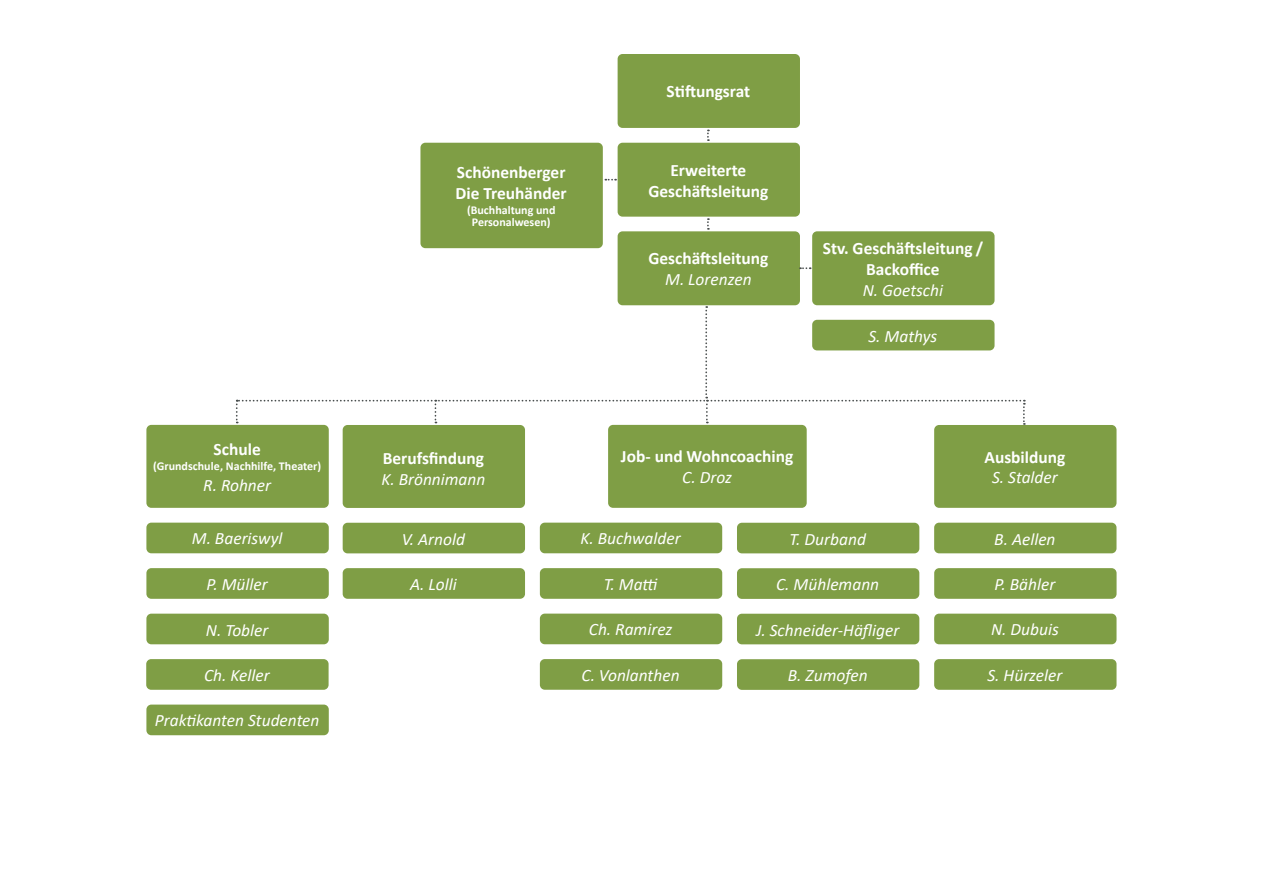
<style>
.page{position:relative;width:1263px;height:893px;background:#fff}
.page>*{position:absolute;margin:0;border:0;box-sizing:border-box;transform-origin:0 0}
.t1{font:italic 17.4px "Calibri";color:#fff}
.t2{font:700 17.4px/20.9px "Calibri";color:#fff;text-align:center}
.t3{font:700 12px/12px "Calibri";color:#fff;text-align:center}
</style>
<div class="page">
<div style="left:618px;top:54px;width:182px;height:74px;background:#7f9e45;border-radius:5px"></div>
<div style="left:618px;top:143px;width:182px;height:74px;background:#7f9e45;border-radius:5px"></div>
<div style="left:618px;top:231px;width:182px;height:74px;background:#7f9e45;border-radius:5px"></div>
<div style="left:420px;top:143px;width:183px;height:105px;background:#7f9e45;border-radius:5px"></div>
<div style="left:812px;top:231px;width:182px;height:74px;background:#7f9e45;border-radius:5px"></div>
<div style="left:934px;top:425px;width:182px;height:83px;background:#7f9e45;border-radius:5px"></div>
<div style="left:146px;top:425px;width:183px;height:83px;background:#7f9e45;border-radius:5px"></div>
<div style="left:343px;top:425px;width:182px;height:83px;background:#7f9e45;border-radius:5px"></div>
<svg style="left:707px;top:130px;width:2px;height:11px"></svg>
<svg style="left:707px;top:218px;width:2px;height:12px"></svg>
<svg style="left:605px;top:179px;width:11px;height:2px"></svg>
<div style="left:608px;top:425px;width:199px;height:83px;background:#7f9e45;border-radius:5px"></div>
<svg style="left:236px;top:306px;width:789px;height:119px"></svg>
<svg style="left:800px;top:267px;width:11px;height:2px"></svg>
<div style="left:343px;top:523px;width:182px;height:30px;background:#7f9e45;border-radius:5px"></div>
<div style="left:343px;top:568px;width:182px;height:31px;background:#7f9e45;border-radius:5px"></div>
<div style="left:146px;top:523px;width:183px;height:30px;background:#7f9e45;border-radius:5px"></div>
<div style="left:146px;top:568px;width:183px;height:31px;background:#7f9e45;border-radius:5px"></div>
<div style="left:540px;top:523px;width:182px;height:30px;background:#7f9e45;border-radius:5px"></div>
<div style="left:934px;top:568px;width:182px;height:31px;background:#7f9e45;border-radius:5px"></div>
<div style="left:934px;top:523px;width:182px;height:30px;background:#7f9e45;border-radius:5px"></div>
<div style="left:812px;top:320px;width:182px;height:30px;background:#7f9e45;border-radius:5px"></div>
<div style="left:737px;top:523px;width:182px;height:30px;background:#7f9e45;border-radius:5px"></div>
<div style="left:737px;top:614px;width:182px;height:30px;background:#7f9e45;border-radius:5px"></div>
<div style="left:737px;top:568px;width:182px;height:31px;background:#7f9e45;border-radius:5px"></div>
<div style="left:540px;top:568px;width:182px;height:31px;background:#7f9e45;border-radius:5px"></div>
<div style="left:737px;top:659px;width:182px;height:31px;background:#7f9e45;border-radius:5px"></div>
<div style="left:540px;top:659px;width:182px;height:31px;background:#7f9e45;border-radius:5px"></div>
<div style="left:540px;top:614px;width:182px;height:30px;background:#7f9e45;border-radius:5px"></div>
<div style="left:146px;top:614px;width:183px;height:30px;background:#7f9e45;border-radius:5px"></div>
<div style="left:934px;top:614px;width:182px;height:30px;background:#7f9e45;border-radius:5px"></div>
<div style="left:934px;top:659px;width:182px;height:31px;background:#7f9e45;border-radius:5px"></div>
<div style="left:146px;top:659px;width:183px;height:31px;background:#7f9e45;border-radius:5px"></div>
<div style="left:146px;top:705px;width:183px;height:30px;background:#7f9e45;border-radius:5px"></div>
<p class="t2" style="left:214px;top:438px;width:49px">Schule</p>
<p class="t3" style="left:153px;top:460px;width:170px">(Grundschule, Nachhilfe, Theater)</p>
<p class="t1" style="left:203px;top:473px;width:69px">R. Rohner</p>
<p class="t1" style="left:192px;top:527px;width:92px">M. Baeriswyl</p>
<p class="t1" style="left:207px;top:572px;width:63px">P. Müller</p>
<p class="t2" style="left:456px;top:162px;width:113px;text-align:left">Schönenberger<br>Die Treuhänder</p>
<p class="t3" style="left:467px;top:204px;width:90px">(Buchhaltung und<br>Personalwesen)</p>
<p class="t2" style="left:667px;top:81px;width:85px">Stiftungsrat</p>
<p class="t2" style="left:648px;top:159px;width:122px">Erweiterte<br>Geschäfts-leitung</p>
<p class="t2" style="left:648px;top:248px;width:122px">Geschäftsleitung</p>
<p class="t1" style="left:665px;top:267px;width:88px">M. Lorenzen</p>
<p class="t2" style="left:823px;top:237px;width:162px">Stv. Geschäftsleitung /<br>Backoffice</p>
<p class="t1" style="left:863px;top:278px;width:82px">N. Goetschi</p>
<p class="t1" style="left:868px;top:324px;width:70px">S. Mathys</p>
<p class="t2" style="left:383px;top:447px;width:103px">Berufsfindung</p>
<p class="t1" style="left:381px;top:467px;width:106px">K. Brönnimann</p>
<p class="t1" style="left:402px;top:527px;width:65px">V. Arnold</p>
<p class="t1" style="left:410px;top:572px;width:48px">A. Lolli</p>
<p class="t2" style="left:621px;top:446px;width:174px">Job- und Wohncoaching</p>
<p class="t1" style="left:682px;top:465px;width:51px">C. Droz</p>
<p class="t1" style="left:580px;top:527px;width:102px">K. Buchwalder</p>
<p class="t1" style="left:789px;top:527px;width:78px">T. Durband</p>
<p class="t1" style="left:604px;top:572px;width:55px">T. Matti</p>
<p class="t1" style="left:776px;top:572px;width:104px">C. Mühlemann</p>
<p class="t2" style="left:984px;top:446px;width:82px">Ausbildung</p>
<p class="t1" style="left:992px;top:465px;width:67px">S. Stalder</p>
<p class="t1" style="left:994px;top:527px;width:63px">B. Aellen</p>
<p class="t1" style="left:994px;top:572px;width:62px">P. Bähler</p>
<p class="t1" style="left:756px;top:618px;width:145px">J. Schneider-Häfliger</p>
<p class="t1" style="left:206px;top:618px;width:64px">N. Tobler</p>
<p class="t1" style="left:589px;top:618px;width:85px">Ch. Ramirez</p>
<p class="t1" style="left:991px;top:618px;width:69px">N. Dubuis</p>
<p class="t1" style="left:204px;top:663px;width:67px">Ch. Keller</p>
<p class="t1" style="left:987px;top:663px;width:77px">S. Hürzeler</p>
<p class="t1" style="left:155px;top:709px;width:166px">Praktikanten Studenten</p>
<p class="t1" style="left:582px;top:663px;width:100px">C. Vonlanthen</p>
<p class="t1" style="left:788px;top:663px;width:81px">B. Zumofen</p>
</div>
